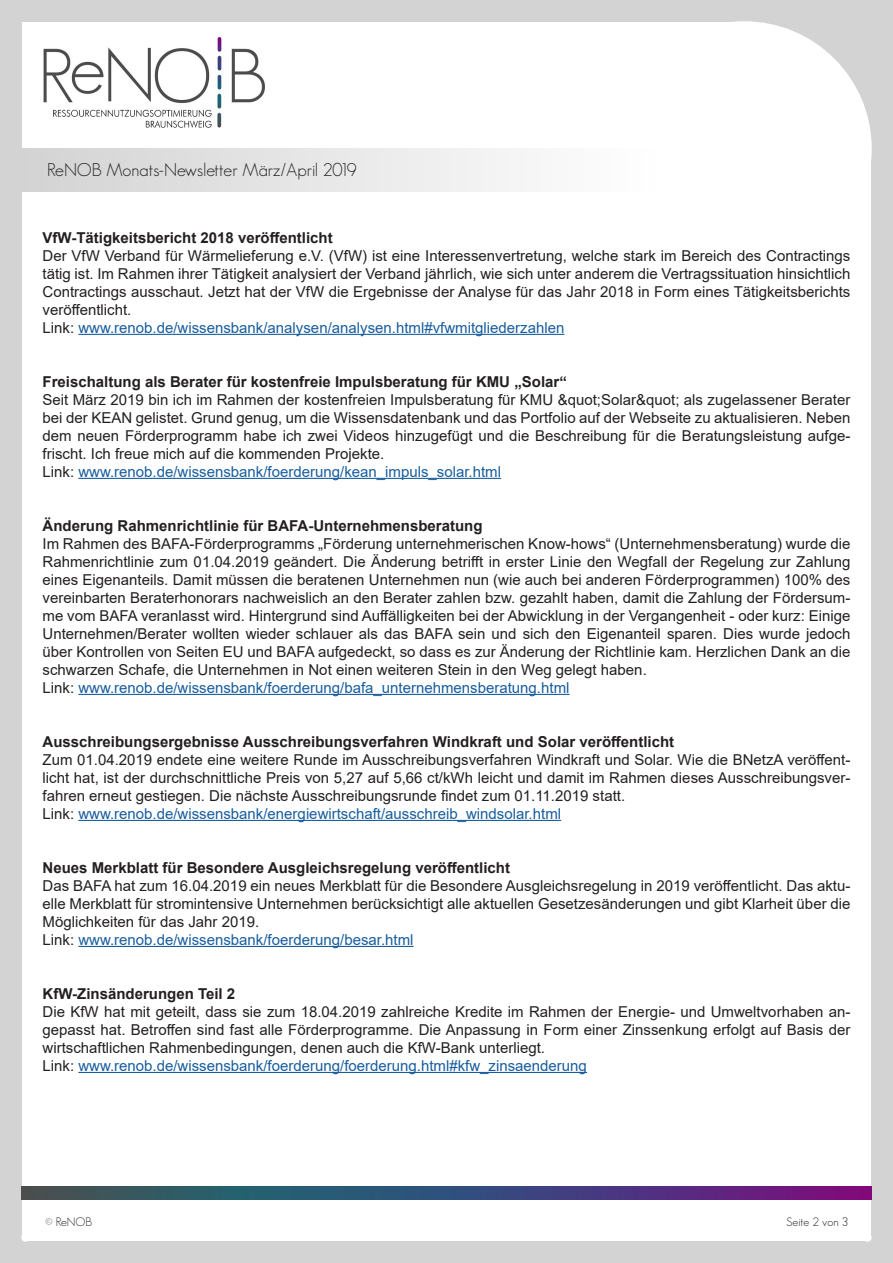
<style>
.page{position:relative;width:893px;height:1263px;background:#fff}
.page>*{position:absolute;margin:0;border:0;box-sizing:border-box;transform-origin:0 0}
.t1{font:300 18px "Geosans";color:#231f20}
.t2{font:15px/18px "Arial";color:#231f20;text-align:justify}
.t3{font:15px "Arial";color:#175d9e}
.t4{font:700 15px "Arial";color:#231f20}
.t5{font:300 12px "Geosans";color:#231f20}
.s1{color:#231f20}
</style>
<div class="page">
<div style="left:0;top:0;width:21px;height:1263px;background:#d3d3d3"></div>
<div style="left:872px;top:0;width:21px;height:1263px;background:#d3d3d3"></div>
<div style="left:0;top:0;width:893px;height:21px;background:#d3d3d3"></div>
<div style="left:0;top:1242px;width:893px;height:21px;background:#d3d3d3"></div>
<svg style="left:21px;top:1186px;width:851px;height:13px;background:#434374"></svg>
<img style="left:43px;top:37px;width:222px;height:91px">
<div style="left:743px;top:21px;width:129px;height:129px;background:#d3d3d3"></div>
<div style="left:617px;top:21px;width:255px;height:255px;background:#fff;border-radius:50%"></div>
<div style="left:21px;top:149px;width:649px;height:42px;background:linear-gradient(to right,#d3d3d3,#fff)"></div>
<hr style="left:78px;top:334px;width:486px;height:1px;background:#175d9e">
<hr style="left:78px;top:478px;width:423px;height:1px;background:#175d9e">
<hr style="left:78px;top:694px;width:492px;height:1px;background:#175d9e">
<hr style="left:78px;top:820px;width:483px;height:1px;background:#175d9e">
<hr style="left:78px;top:946px;width:336px;height:1px;background:#175d9e">
<hr style="left:78px;top:1072px;width:509px;height:1px;background:#175d9e">
<p class="t1" style="left:47px;top:160px;width:311px">ReNOB Monats-Newsletter März/April 2019</p>
<p class="t4" style="left:43px;top:227px;width:292px">VfW-Tätigkeitsbericht 2018 veröffentlicht</p>
<p class="t2" style="left:43px;top:246px;width:809px">Der VfW Verband für Wärmelieferung e.V. (VfW) ist eine Interessenvertretung, welche stark im Bereich des Contractings tätig ist. Im Rahmen ihrer Tätigkeit analysiert der Verband jährlich, wie sich unter anderem die Vertragssituation hinsichtlich Contractings ausschaut. Jetzt hat der VfW die Ergebnisse der Analyse für das Jahr 2018 in Form eines Tätigkeitsberichts veröffentlicht.</p>
<p class="t3" style="left:43px;top:317px;width:523px"><span class="s1">Link:</span> www.renob.de/wissensbank/analysen/analysen.html#vfwmitgliederzahlen</p>
<p class="t4" style="left:43px;top:371px;width:526px">Freischaltung als Berater für kostenfreie Impulsberatung für KMU „Solar“</p>
<p class="t2" style="left:43px;top:390px;width:809px">Seit März 2019 bin ich im Rahmen der kostenfreien Impulsberatung für KMU &amp;quot;Solar&amp;quot; als zugelassener Berater bei der KEAN gelistet. Grund genug, um die Wissensdatenbank und das Portfolio auf der Webseite zu aktualisieren. Neben dem neuen Förderprogramm habe ich zwei Videos hinzugefügt und die Beschreibung für die Beratungsleistung aufge&shy;frischt. Ich freue mich auf die kommenden Projekte.</p>
<p class="t3" style="left:43px;top:461px;width:460px"><span class="s1">Link:</span> www.renob.de/wissensbank/foerderung/kean_impuls_solar.html</p>
<p class="t4" style="left:43px;top:515px;width:442px">Änderung Rahmenrichtlinie für BAFA-Unternehmensberatung</p>
<p class="t2" style="left:43px;top:534px;width:809px">Im Rahmen des BAFA-Förderprogramms „Förderung unternehmerischen Know-hows“ (Unternehmensberatung) wurde die Rahmenrichtlinie zum 01.04.2019 geändert. Die Änderung betrifft in erster Linie den Wegfall der Regelung zur Zahlung eines Eigenanteils. Damit müssen die beratenen Unternehmen nun (wie auch bei anderen Förderprogrammen) 100% des vereinbarten Beraterhonorars nachweislich an den Berater zahlen bzw. gezahlt haben, damit die Zahlung der Fördersum&shy;me vom BAFA veranlasst wird. Hintergrund sind Auffälligkeiten bei der Abwicklung in der Vergangenheit - oder kurz: Einige Unternehmen/Berater wollten wieder schlauer als das BAFA sein und sich den Eigenanteil sparen. Dies wurde jedoch über Kontrollen von Seiten EU und BAFA aufgedeckt, so dass es zur Änderung der Richtlinie kam. Herzlichen Dank an die schwarzen Schafe, die Unternehmen in Not einen weiteren Stein in den Weg gelegt haben.</p>
<p class="t3" style="left:43px;top:677px;width:528px"><span class="s1">Link:</span> www.renob.de/wissensbank/foerderung/bafa_unternehmensberatung.html</p>
<p class="t4" style="left:43px;top:731px;width:633px">Ausschreibungsergebnisse Ausschreibungsverfahren Windkraft und Solar veröffentlicht</p>
<p class="t2" style="left:43px;top:750px;width:809px">Zum 01.04.2019 endete eine weitere Runde im Ausschreibungsverfahren Windkraft und Solar. Wie die BNetzA veröffent&shy;licht hat, ist der durchschnittliche Preis von 5,27 auf 5,66 ct/kWh leicht und damit im Rahmen dieses Ausschreibungsver&shy;fahren erneut gestiegen. Die nächste Ausschreibungsrunde findet zum 01.11.2019 statt.</p>
<p class="t3" style="left:43px;top:803px;width:520px"><span class="s1">Link:</span> www.renob.de/wissensbank/energiewirtschaft/ausschreib_windsolar.html</p>
<p class="t4" style="left:43px;top:857px;width:469px">Neues Merkblatt für Besondere Ausgleichsregelung veröffentlicht</p>
<p class="t2" style="left:43px;top:876px;width:809px">Das BAFA hat zum 16.04.2019 ein neues Merkblatt für die Besondere Ausgleichsregelung in 2019 veröffentlicht. Das aktu&shy;elle Merkblatt für stromintensive Unternehmen berücksichtigt alle aktuellen Gesetzesänderungen und gibt Klarheit über die Möglichkeiten für das Jahr 2019.</p>
<p class="t3" style="left:43px;top:929px;width:373px"><span class="s1">Link:</span> www.renob.de/wissensbank/foerderung/besar.html</p>
<p class="t4" style="left:43px;top:983px;width:194px">KfW-Zinsänderungen Teil 2</p>
<p class="t2" style="left:43px;top:1002px;width:809px">Die KfW hat mit geteilt, dass sie zum 18.04.2019 zahlreiche Kredite im Rahmen der Energie- und Umweltvorhaben an&shy;gepasst hat. Betroffen sind fast alle Förderprogramme. Die Anpassung in Form einer Zinssenkung erfolgt auf Basis der wirtschaftlichen Rahmenbedingungen, denen auch die KfW-Bank unterliegt.</p>
<p class="t3" style="left:43px;top:1055px;width:546px"><span class="s1">Link:</span> www.renob.de/wissensbank/foerderung/foerderung.html#kfw_zinsaenderung</p>
<p class="t5" style="left:46px;top:1215px;width:48px">© ReNOB</p>
<p class="t5" style="left:786px;top:1215px;width:63px">Seite 2 von 3</p>
</div>
